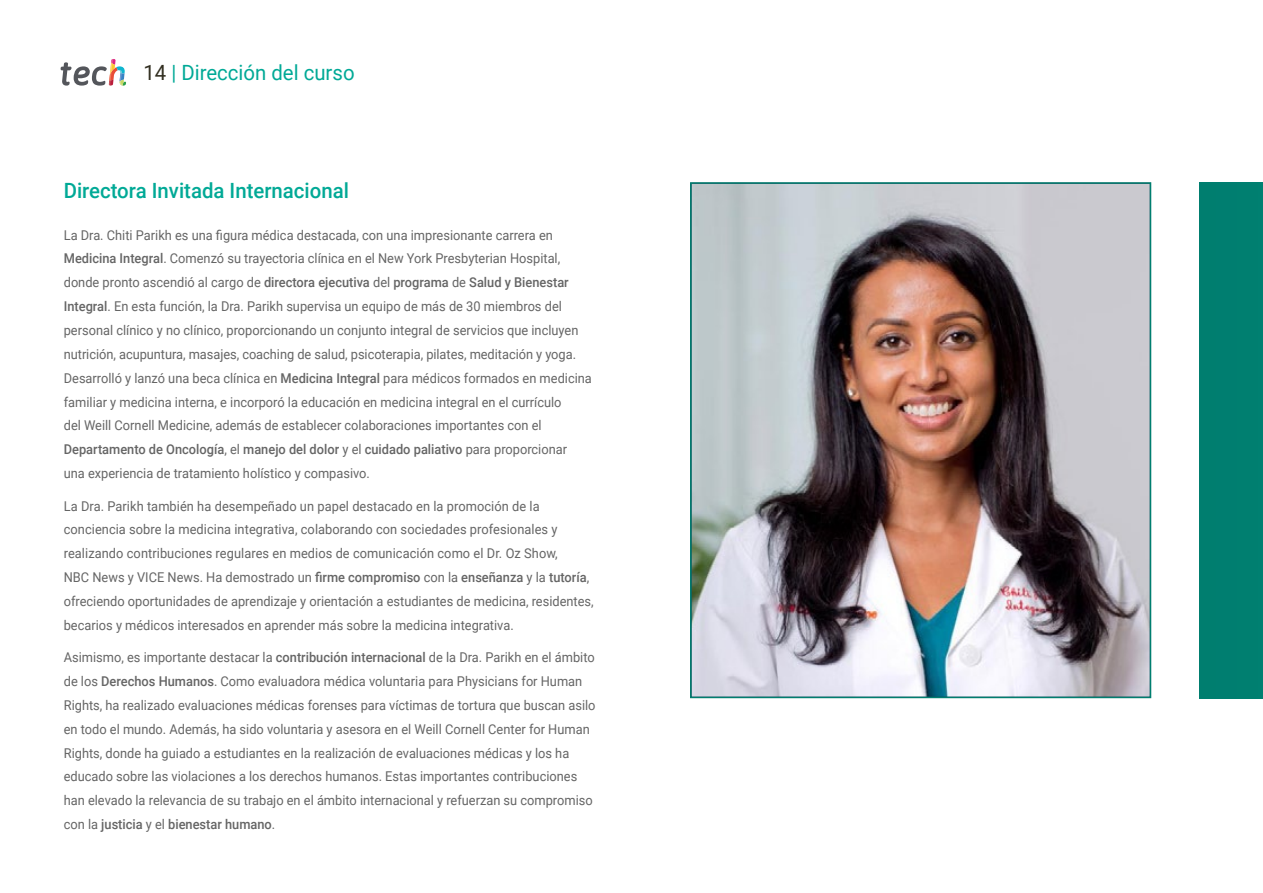
<style>
.page{position:relative;width:1263px;height:893px;background:#fff}
.page>*{position:absolute;margin:0;border:0;box-sizing:border-box;transform-origin:0 0}
.t1{font:500 21px "Roboto";color:#00a996}
.t2{font:21px "Roboto";color:#00a996}
.t3{font:13.5px/23.9px "Roboto";color:#656565;scale:.95 1}
.s1{color:#312e20}
.s2{font-weight:500}
</style>
<div class="page">
<svg style="left:61px;top:59px;width:65px;height:27px"></svg>
<div style="left:1199px;top:182px;width:64px;height:516px;background:#007e70"></div>
<img style="left:694px;top:186px;width:453px;height:508px">
<div style="left:690px;top:182px;width:461px;height:516px;border:2px solid #007e6f"></div>
<h1 class="t2" style="left:144px;top:57px;width:213px"><span class="s1">14</span> | Dirección del curso</h1>
<h1 class="t1" style="left:64px;top:176px;width:287px">Directora Invitada Internacional</h1>
<p class="t3" style="left:64px;top:222px;width:557px">La Dra. Chiti Parikh es una figura médica destacada, con una impresionante carrera en <span class="s2">Medicina Integral</span>. Comenzó su trayectoria clínica en el New York Presbyterian Hospital, donde pronto ascendió al cargo de <span class="s2">directora ejecutiva</span> del <span class="s2">programa</span> de <span class="s2">Salud y Bienestar Integral</span>. En esta función, la Dra. Parikh supervisa un equipo de más de 30 miembros del personal clínico y no clínico, proporcionando un conjunto integral de servicios que incluyen nutrición, acupuntura, masajes, coaching de salud, psicoterapia, pilates, meditación y yoga.<br>Desarrolló y lanzó una beca clínica en <span class="s2">Medicina Integral</span> para médicos formados en medicina familiar y medicina interna, e incorporó la educación en medicina integral en el currículo<br>del Weill Cornell Medicine, además de establecer colaboraciones importantes con el <span class="s2">Departamento de Oncología</span>, el <span class="s2">manejo del dolor</span> y el <span class="s2">cuidado paliativo</span> para proporcionar<br>una experiencia de tratamiento holístico y compasivo.</p>
<p class="t3" style="left:64px;top:493px;width:559px">La Dra. Parikh también ha desempeñado un papel destacado en la promoción de la conciencia sobre la medicina integrativa, colaborando con sociedades profesionales y realizando contribuciones regulares en medios de comunicación como el Dr. Oz Show,<br>NBC News y VICE News. Ha demostrado un <span class="s2">firme compromiso</span> con la <span class="s2">enseñanza</span> y la <span class="s2">tutoría</span>, ofreciendo oportunidades de aprendizaje y orientación a estudiantes de medicina, residentes, becarios y médicos interesados en aprender más sobre la medicina integrativa.</p>
<p class="t3" style="left:64px;top:645px;width:561px">Asimismo, es importante destacar la <span class="s2">contribución internacional</span> de la Dra. Parikh en el ámbito de los <span class="s2">Derechos Humanos</span>. Como evaluadora médica voluntaria para Physicians for Human Rights, ha realizado evaluaciones médicas forenses para víctimas de tortura que buscan asilo en todo el mundo. Además, ha sido voluntaria y asesora en el Weill Cornell Center for Human Rights, donde ha guiado a estudiantes en la realización de evaluaciones médicas y los ha educado sobre las violaciones a los derechos humanos. Estas importantes contribuciones han elevado la relevancia de su trabajo en el ámbito internacional y refuerzan su compromiso con la <span class="s2">justicia</span> y el <span class="s2">bienestar humano</span>.</p>
</div>
